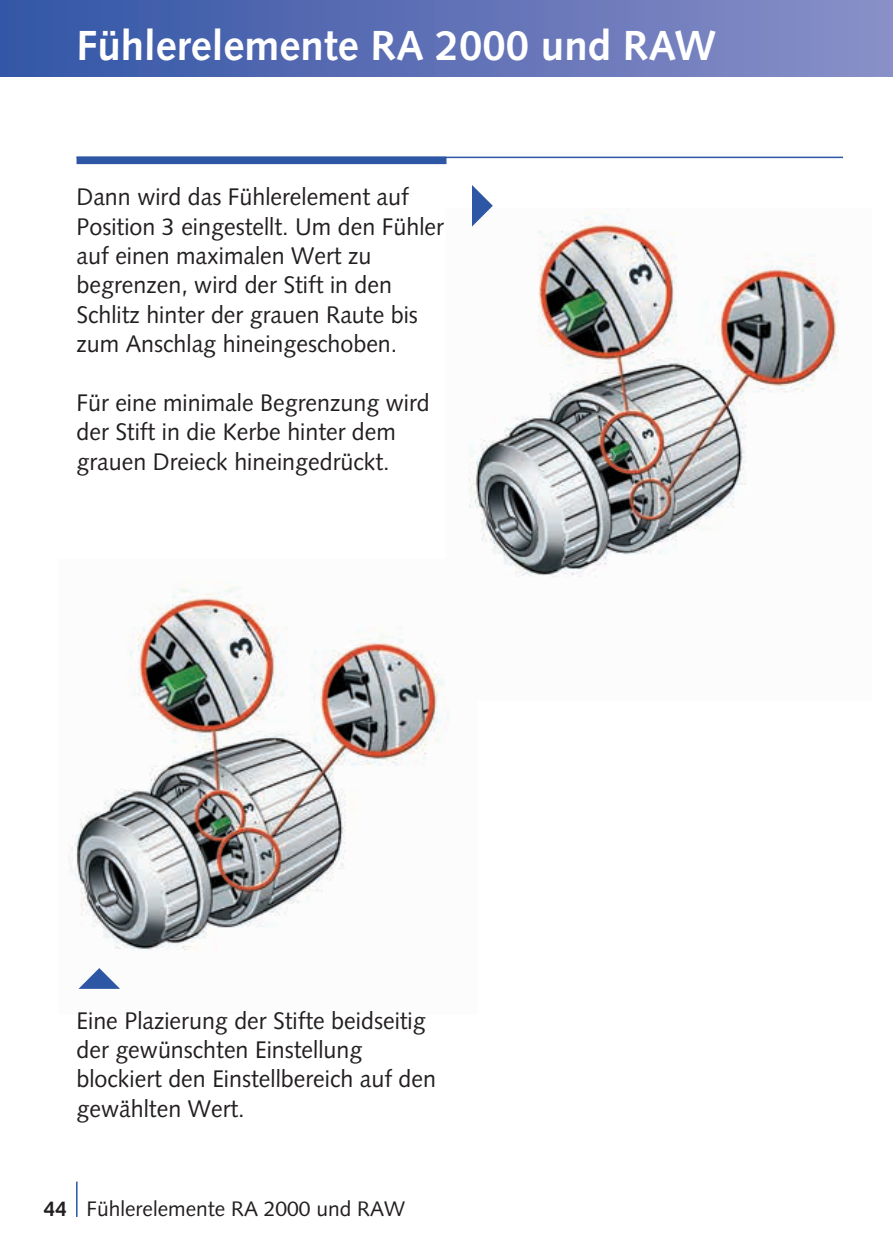
<style>
.page{position:relative;width:893px;height:1259px;background:#fff}
.page>*{position:absolute;margin:0;border:0;box-sizing:border-box;transform-origin:0 0}
.t1{font:700 42px "Syntax";color:#fff}
.t2{font:24px/29.4px "Syntax";color:#231f20}
.t3{font:21px "Syntax";color:#231f20}
.s1{font-weight:700}
</style>
<div class="page">
<img style="left:69px;top:586px;width:380px;height:403px">
<img style="left:446px;top:211px;width:393px;height:489px">
<div style="left:0;top:0;width:893px;height:77px;background:linear-gradient(to right,#3355a6,#8a8fc7)"></div>
<hr style="left:77px;top:157px;width:766px;height:1px;background:#2d56a5">
<div style="left:77px;top:157px;width:369px;height:7px;background:#2d56a5"></div>
<hr style="left:76px;top:1181px;width:2px;height:36px;background:#2d56a5">
<svg style="left:472px;top:185px;width:21px;height:41px"></svg>
<svg style="left:79px;top:968px;width:41px;height:21px"></svg>
<h1 class="t1" style="left:77px;top:29px;width:641px">Fühlerelemente RA 2000 und RAW</h1>
<p class="t2" style="left:77px;top:184px;width:369px">Dann wird das Fühlerelement auf<br>Position 3 eingestellt. Um den Fühler auf einen maximalen Wert zu begrenzen, wird der Stift in den<br>Schlitz hinter der grauen Raute bis zum Anschlag hineingeschoben.</p>
<p class="t2" style="left:77px;top:390px;width:355px">Für eine minimale Begrenzung wird der Stift in die Kerbe hinter dem grauen Dreieck hineingedrückt.</p>
<p class="t2" style="left:77px;top:1007px;width:361px">Eine Plazierung der Stifte beidseitig der gewünschten Einstellung blockiert den Einstellbereich auf den gewählten Wert.</p>
<p class="t3" style="left:44px;top:1200px;width:363px"><span class="s1">44</span> Fühlerelemente RA 2000 und RAW</p>
</div>
